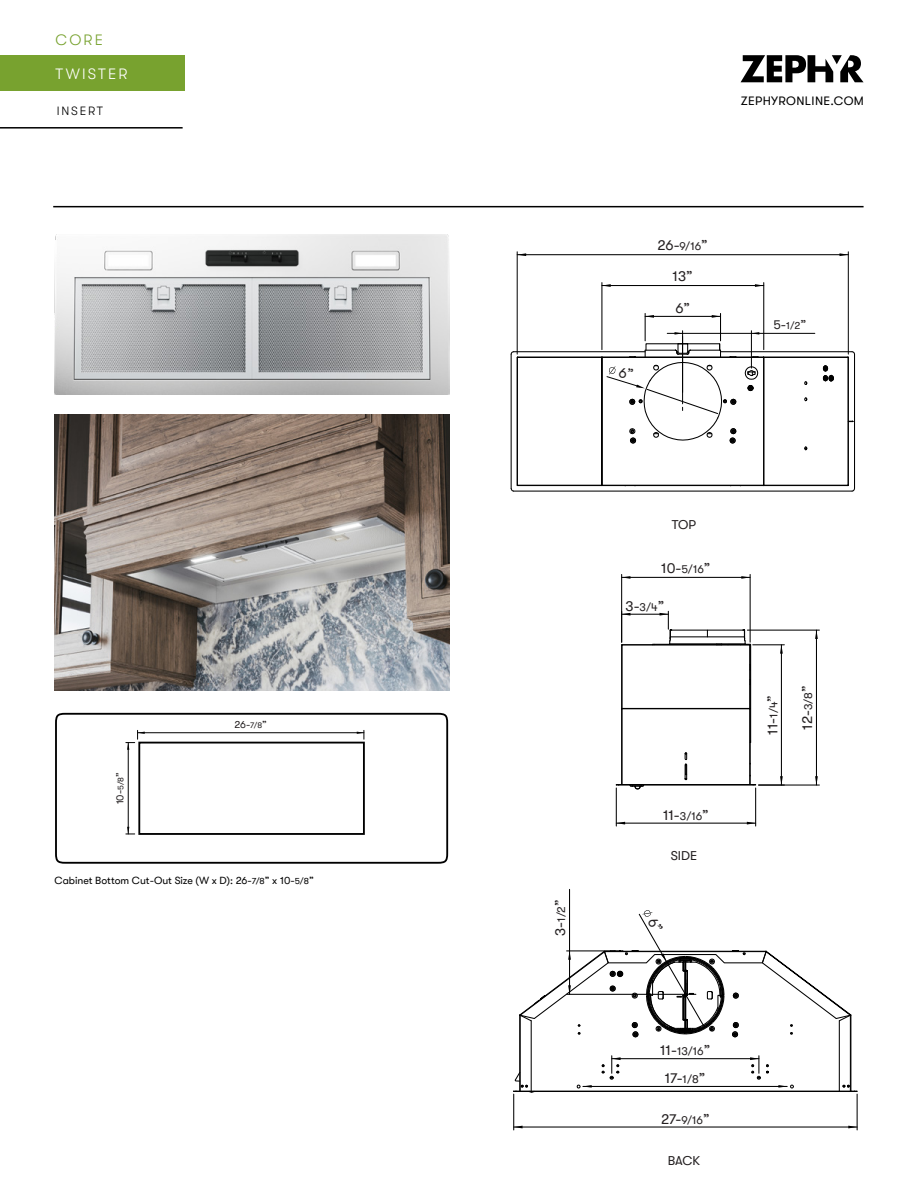
<style>
.page{position:relative;width:918px;height:1188px;background:#fff}
.page>*{position:absolute;margin:0;border:0;box-sizing:border-box;transform-origin:0 0}
.t1{font:300 15px "GT Walsheim";letter-spacing:.15em;color:#fff}
.t2{font:300 15px "GT Walsheim";color:#78a22f}
.t3{font:14.4px/30.9px "GT Walsheim";color:#231f20;text-align:center}
.t4{font:12.9px "GT Walsheim";color:#231f20}
.t5{font:12.3px "GT Walsheim";letter-spacing:.03em;color:#000}
.t6{font:300 12px "GT Walsheim";letter-spacing:.15em;color:#000}
.t7{font:11.55px "GT Walsheim";color:#231f20}
.t8{font:10.5px "GT Walsheim";color:#000}
.t9{font:10.35px "GT Walsheim";color:#231f20}
.s1{font-size:8.25px}
.s2{font-size:9px}
.s3{font-size:11.55px}
.s4{font-size:10.35px}
.s5{font-size:14.4px}
</style>
<div class="page">
<img style="left:55px;top:415px;width:395px;height:275px">
<svg style="left:741px;top:55px;width:123px;height:27px"></svg>
<div style="left:0;top:55px;width:185px;height:36px;background:#78a22f"></div>
<hr style="left:0;top:127px;width:183px;height:2px;background:#000">
<hr style="left:53px;top:206px;width:811px;height:1px;background:#000">
<img style="left:55px;top:235px;width:395px;height:160px">
<svg style="left:741px;top:576px;width:9px;height:3px"></svg>
<svg style="left:622px;top:576px;width:8px;height:3px"></svg>
<hr style="left:622px;top:577px;width:128px;height:1px;background:#000">
<hr style="left:621px;top:574px;width:1px;height:68px;background:#000">
<hr style="left:750px;top:574px;width:1px;height:68px;background:#000">
<svg style="left:615px;top:611px;width:169px;height:179px"></svg>
<hr style="left:616px;top:823px;width:140px;height:1px;background:#000">
<hr style="left:755px;top:788px;width:1px;height:38px;background:#000">
<hr style="left:616px;top:788px;width:1px;height:38px;background:#000">
<svg style="left:815px;top:631px;width:3px;height:8px"></svg>
<svg style="left:815px;top:776px;width:3px;height:9px"></svg>
<hr style="left:816px;top:630px;width:1px;height:155px;background:#000">
<hr style="left:759px;top:785px;width:60px;height:1px;background:#000">
<hr style="left:747px;top:630px;width:72px;height:1px;background:#000">
<svg style="left:755px;top:284px;width:8px;height:3px"></svg>
<svg style="left:602px;top:284px;width:9px;height:3px"></svg>
<hr style="left:602px;top:285px;width:162px;height:1px;background:#000">
<hr style="left:601px;top:283px;width:1px;height:67px;background:#000">
<hr style="left:763px;top:283px;width:1px;height:67px;background:#000">
<svg style="left:518px;top:253px;width:8px;height:3px"></svg>
<svg style="left:839px;top:253px;width:9px;height:3px"></svg>
<hr style="left:517px;top:254px;width:331px;height:1px;background:#000">
<hr style="left:848px;top:252px;width:1px;height:102px;background:#000">
<hr style="left:517px;top:252px;width:1px;height:102px;background:#000">
<hr style="left:569px;top:889px;width:1px;height:105px;background:#000">
<hr style="left:514px;top:1127px;width:343px;height:1px;background:#000">
<hr style="left:857px;top:1094px;width:1px;height:36px;background:#000">
<hr style="left:513px;top:1094px;width:1px;height:36px;background:#000">
<div style="left:55px;top:713px;width:393px;height:151px;border:2px solid #000;border-radius:9px"></div>
<div style="left:138px;top:742px;width:227px;height:93px;border:2px solid #000"></div>
<hr style="left:138px;top:732px;width:226px;height:1px;background:#000">
<svg style="left:357px;top:730px;width:7px;height:9px"></svg>
<hr style="left:128px;top:743px;width:1px;height:91px;background:#000">
<svg style="left:126px;top:730px;width:19px;height:20px"></svg>
<svg style="left:126px;top:827px;width:9px;height:8px"></svg>
<svg style="left:510px;top:313px;width:346px;height:179px"></svg>
<svg style="left:513px;top:910px;width:345px;height:183px"></svg>
<p class="t2" style="left:56px;top:32px;width:49px">CORE</p>
<p class="t1" style="left:56px;top:65px;width:74px">TWISTER</p>
<p class="t6" style="left:57px;top:105px;width:48px">INSERT</p>
<p class="t9" style="left:114px;top:804px;width:34px;rotate:-90deg">10-<span class="s1">5/8</span>”</p>
<p class="t9" style="left:235px;top:719px;width:34px">26-<span class="s1">7/8</span>”</p>
<p class="t8" style="left:55px;top:874px;width:261px">Cabinet Bottom Cut-Out Size (W x D): 26-<span class="s2">7/8</span>” x 10-<span class="s2">5/8</span>”</p>
<p class="t5" style="left:741px;top:94px;width:125px">ZEPHYRONLINE.COM</p>
<p class="t3" style="left:658px;top:230px;width:52px">26-<span class="s3">9/16</span>”<br>13”</p>
<p class="t3" style="left:675px;top:293px;width:16px">6”</p>
<p class="t4" style="left:773px;top:317px;width:34px">5-<span class="s4">1/2</span>”</p>
<p class="t3" style="left:545px;top:936px;width:38px;rotate:-90deg">3-<span class="s3">1/2</span>”</p>
<p class="t4" style="left:672px;top:517px;width:26px">TOP</p>
<p class="t3" style="left:661px;top:553px;width:51px">10-<span class="s3">5/16</span>”</p>
<p class="t3" style="left:626px;top:590px;width:40px">3-<span class="s3">3/4</span>”</p>
<p class="t3" style="left:663px;top:799px;width:47px">11-<span class="s3">3/16</span>”</p>
<p class="t4" style="left:671px;top:848px;width:28px">SIDE</p>
<p class="t3" style="left:757px;top:735px;width:41px;rotate:-90deg">11-<span class="s3">1/4</span>”</p>
<p class="t3" style="left:792px;top:730px;width:46px;rotate:-90deg">12-<span class="s3">3/8</span>”</p>
<p class="t7" style="left:660px;top:1045px;width:52px"><span class="s5">11-</span>13/16<span class="s5">”</span></p>
<p class="t3" style="left:665px;top:1063px;width:42px">17-<span class="s3">1/8</span>”</p>
<p class="t3" style="left:661px;top:1103px;width:50px">27-<span class="s3">9/16</span>”</p>
<p class="t4" style="left:668px;top:1153px;width:34px">BACK</p>
</div>
